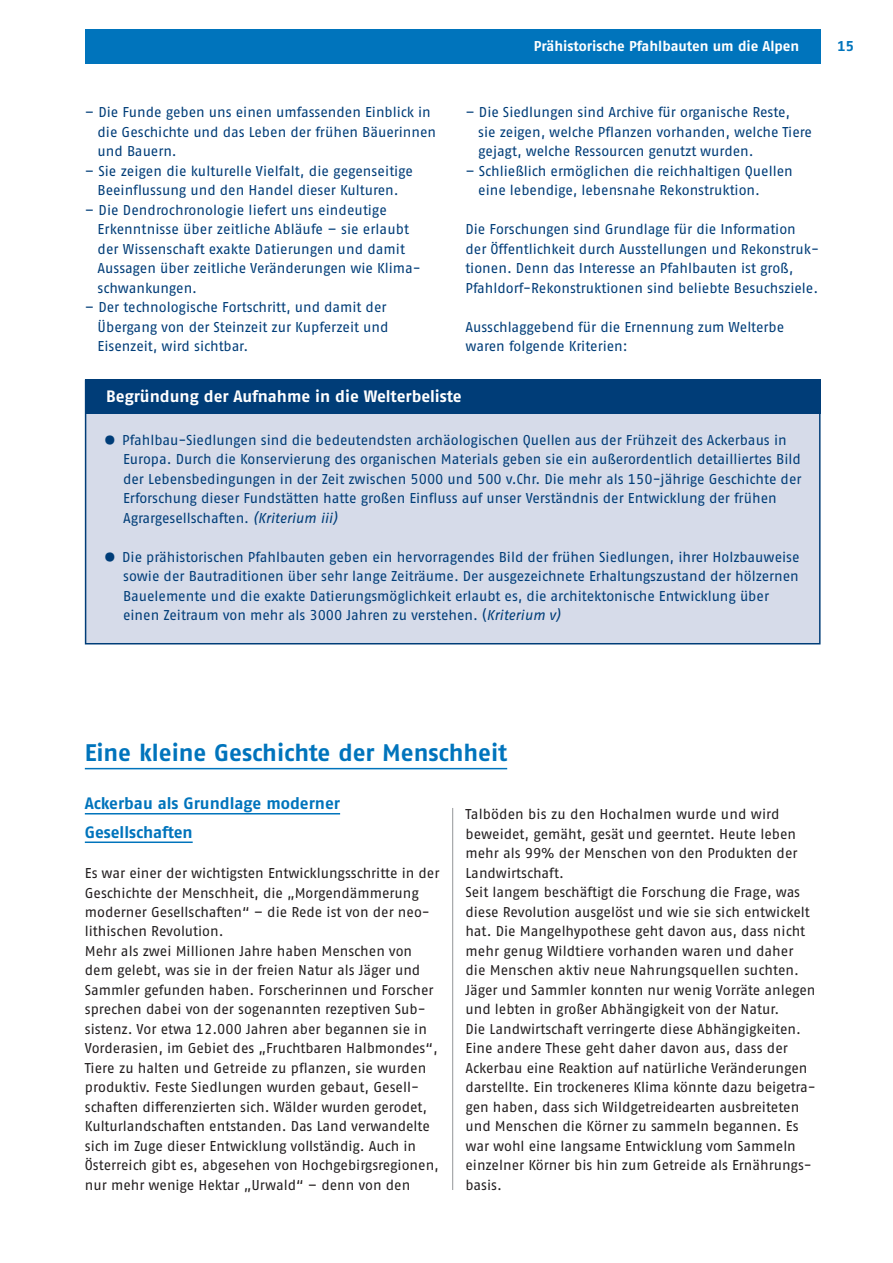
<style>
.page{position:relative;width:893px;height:1263px;background:#fff}
.page>*{position:absolute;margin:0;border:0;box-sizing:border-box;transform-origin:0 0}
.t1{font:45px "Fago No Bold Tf";color:#003d78}
.t2{font:24px "Fago No Bold Tf";letter-spacing:-.005em;color:#0074bc}
.t3{font:16.5px/28.5px "Fago No Bold Tf";color:#0074bc}
.t4{font:16.5px "Fago No Bold Tf";color:#fff}
.t5{font:14.25px/19.5px "Fago No Regular Tf";color:#003d78}
.t6{font:14.25px/19.5px "Fago No Regular Tf";color:#231f20}
.t7{font:14.25px "Fago No Bold Tf";color:#fff}
.t8{font:14.25px "Fago No Bold Tf";color:#0074bc}
.s1{font-style:italic}
</style>
<div class="page">
<hr style="left:452px;top:808px;width:1px;height:382px;background:#939598">
<div style="left:85px;top:30px;width:735px;height:34px;background:#0074bc"></div>
<div style="left:86px;top:381px;width:733px;height:262px;background:#d6dbe9"></div>
<div style="left:85px;top:380px;width:735px;height:34px;background:#003d78"></div>
<hr style="left:85px;top:768px;width:422px;height:1px;background:#0074bc">
<hr style="left:85px;top:813px;width:255px;height:2px;background:#0074bc">
<hr style="left:85px;top:842px;width:108px;height:1px;background:#0074bc">
<p class="t5" style="left:98px;top:104px;width:340px;text-indent:-13px">– Die Funde geben uns einen umfassenden Einblick in die Geschichte und das Leben der frühen Bäuerinnen und Bauern.</p>
<p class="t5" style="left:85px;top:163px;width:330px;text-align:center">– Sie zeigen die kulturelle Vielfalt, die gegenseitige<br>Beeinflussung und den Handel dieser Kulturen.</p>
<p class="t5" style="left:98px;top:202px;width:325px;text-indent:-13px">– Die Dendrochronologie liefert uns eindeutige Erkenntnisse über zeitliche Abläufe – sie erlaubt der Wissenschaft exakte Datierungen und damit Aussagen über zeitliche Veränderungen wie Klima&shy;schwankungen.</p>
<p class="t5" style="left:98px;top:299px;width:292px;text-indent:-13px">– Der technologische Fortschritt, und damit der<br>Übergang von der Steinzeit zur Kupferzeit und<br>Eisenzeit, wird sichtbar.</p>
<p class="t7" style="left:534px;top:41px;width:267px">Prähistorische Pfahlbauten um die Alpen</p>
<p class="t8" style="left:837px;top:41px;width:18px">15</p>
<p class="t5" style="left:478px;top:104px;width:335px;text-indent:-13px">– Die Siedlungen sind Archive für organische Reste,<br>sie zeigen, welche Pflanzen vorhanden, welche Tiere gejagt, welche Ressourcen genutzt wurden.</p>
<p class="t5" style="left:478px;top:162px;width:316px;text-indent:-13px">– Schließlich ermöglichen die reichhaltigen Quellen eine lebendige, lebensnahe Rekonstruktion.</p>
<p class="t5" style="left:465px;top:221px;width:355px">Die Forschungen sind Grundlage für die Information der Öffentlichkeit durch Ausstellungen und Rekonstruk&shy;tionen. Denn das Interesse an Pfahlbauten ist groß, Pfahldorf-Rekonstruktionen sind beliebte Besuchsziele.</p>
<p class="t5" style="left:465px;top:318px;width:320px">Ausschlaggebend für die Ernennung zum Welterbe waren folgende Kriterien:</p>
<p class="t4" style="left:106px;top:390px;width:357px">Begründung der Aufnahme in die Welterbeliste</p>
<h1 class="t1" style="left:102px;top:424px;width:18px">·</h1>
<p class="t5" style="left:122px;top:431px;width:681px">Pfahlbau-Siedlungen sind die bedeutendsten archäologischen Quellen aus der Frühzeit des Ackerbaus in Europa. Durch die Konservierung des organischen Materials geben sie ein außerordentlich detailliertes Bild der Lebensbedingungen in der Zeit zwischen 5000 und 500 v.Chr. Die mehr als 150-jährige Geschichte der Erforschung dieser Fundstätten hatte großen Einfluss auf unser Verständnis der Entwicklung der frühen Agrargesellschaften. <span class="s1">(Kriterium iii)</span></p>
<h1 class="t1" style="left:102px;top:541px;width:18px">·</h1>
<p class="t5" style="left:122px;top:548px;width:679px">Die prähistorischen Pfahlbauten geben ein hervorragendes Bild der frühen Siedlungen, ihrer Holzbauweise sowie der Bautraditionen über sehr lange Zeiträume. Der ausgezeichnete Erhaltungszustand der hölzernen Bauelemente und die exakte Datierungsmöglichkeit erlaubt es, die architektonische Entwicklung über einen Zeitraum von mehr als 3000 Jahren zu verstehen. (<span class="s1">Kriterium v)</span></p>
<h2 class="t2" style="left:85px;top:744px;width:424px">Eine kleine Geschichte der Menschheit</h2>
<p class="t3" style="left:85px;top:791px;width:257px">Ackerbau als Grundlage moderner<br>Gesellschaften</p>
<p class="t6" style="left:85px;top:865px;width:356px">Es war einer der wichtigsten Entwicklungsschritte in der Geschichte der Menschheit, die „Morgendämmerung moderner Gesellschaften“ – die Rede ist von der neo&shy;lithischen Revolution.<br>Mehr als zwei Millionen Jahre haben Menschen von dem gelebt, was sie in der freien Natur als Jäger und Sammler gefunden haben. Forscherinnen und Forscher sprechen dabei von der sogenannten rezeptiven Sub&shy;sistenz. Vor etwa 12.000 Jahren aber begannen sie in Vorderasien, im Gebiet des „Fruchtbaren Halbmondes“, Tiere zu halten und Getreide zu pflanzen, sie wurden produktiv. Feste Siedlungen wurden gebaut, Gesell&shy;schaften differenzierten sich. Wälder wurden gerodet, Kulturlandschaften entstanden. Das Land verwandelte sich im Zuge dieser Entwicklung vollständig. Auch in Österreich gibt es, abgesehen von Hochgebirgsregionen, nur mehr wenige Hektar „Urwald“ – denn von den</p>
<p class="t6" style="left:465px;top:806px;width:352px">Talböden bis zu den Hochalmen wurde und wird beweidet, gemäht, gesät und geerntet. Heute leben mehr als 99% der Menschen von den Produkten der Landwirtschaft.<br>Seit langem beschäftigt die Forschung die Frage, was diese Revolution ausgelöst und wie sie sich entwickelt hat. Die Mangelhypothese geht davon aus, dass nicht mehr genug Wildtiere vorhanden waren und daher die Menschen aktiv neue Nahrungsquellen suchten.<br>Jäger und Sammler konnten nur wenig Vorräte anlegen und lebten in großer Abhängigkeit von der Natur.<br>Die Landwirtschaft verringerte diese Abhängigkeiten.<br>Eine andere These geht daher davon aus, dass der Ackerbau eine Reaktion auf natürliche Veränderungen darstellte. Ein trockeneres Klima könnte dazu beigetra&shy;gen haben, dass sich Wildgetreidearten ausbreiteten und Menschen die Körner zu sammeln begannen. Es war wohl eine langsame Entwicklung vom Sammeln einzelner Körner bis hin zum Getreide als Ernährungs&shy;basis.</p>
</div>
